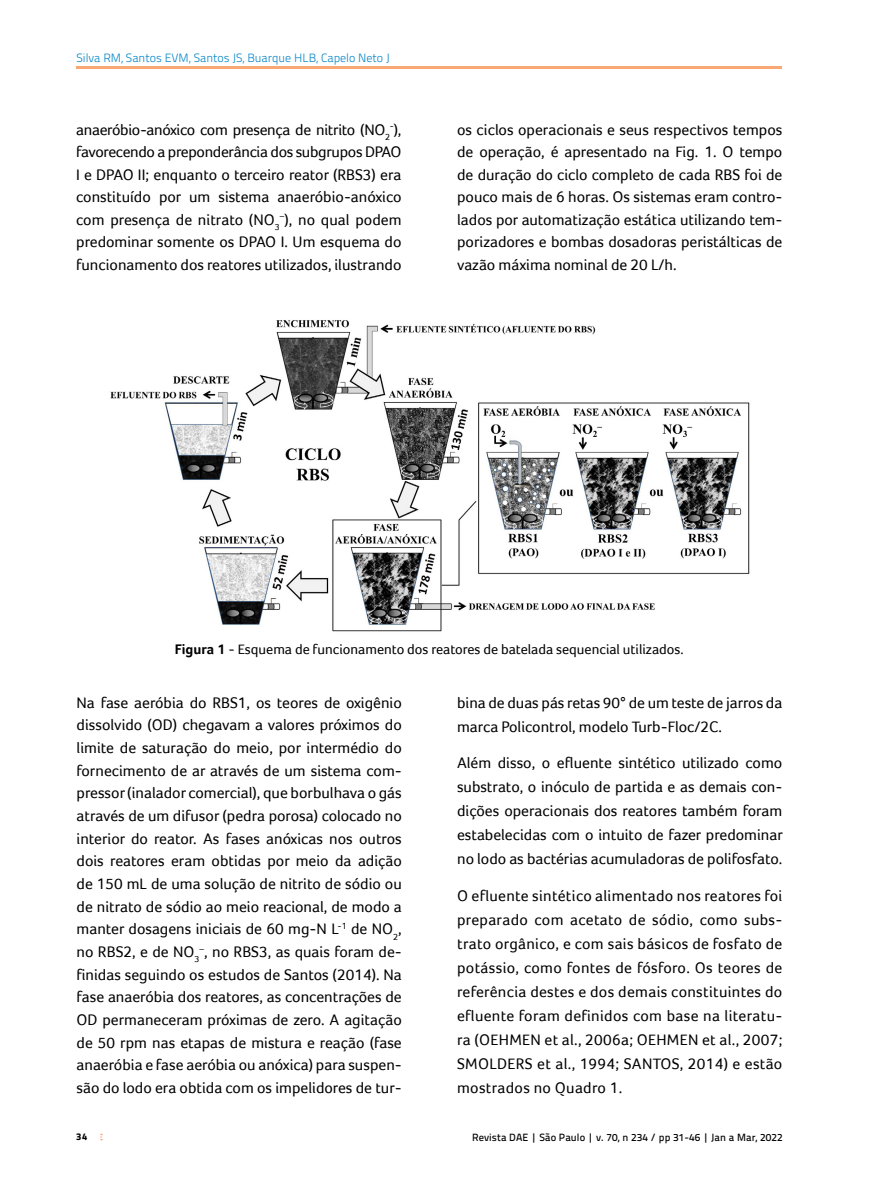
<style>
.page{position:relative;width:893px;height:1191px;background:#fff}
.page>*{position:absolute;margin:0;border:0;box-sizing:border-box;transform-origin:0 0}
.t1{font:15.75px/22.6px "Foco";color:#000;text-align:justify}
.t2{font:14.25px "Foco";color:#000}
.t3{font:300 12px "Titillium Text 22 L";color:#0083c6}
.t4{font:500 10.5px "Titillium Text 22 L";letter-spacing:.01em;color:#000}
.t5{font:800 9.75px "Titillium Text 22 L";color:#000}
.s1{font-weight:700}
</style>
<div class="page">
<img style="left:110px;top:320px;width:640px;height:312px">
<hr style="left:77px;top:66px;width:705px;height:3px;background:#f9a773">
<p class="t3" style="left:77px;top:49px;width:315px">Silva RM, Santos EVM, Santos JS, Buarque HLB, Capelo Neto J</p>
<p class="t1" style="left:76px;top:118px;width:327px">anaeróbio-anóxico com presença de nitrito (NO<sub>2</sub><sup>-</sup>), favorecendo a preponderância dos subgrupos DPAO I e DPAO II; enquanto o terceiro reator (RBS3) era constituído por um sistema anaeróbio-anóxico com presença de nitrato (NO<sub>3</sub><sup>–</sup>), no qual podem predominar somente os DPAO I. Um esquema do funcionamento dos reatores utilizados, ilustrando</p>
<p class="t1" style="left:457px;top:118px;width:327px">os ciclos operacionais e seus respectivos tempos de operação, é apresentado na Fig. 1. O tempo de duração do ciclo completo de cada RBS foi de pouco mais de 6 horas. Os sistemas eram contro&shy;lados por automatização estática utilizando tem&shy;porizadores e bombas dosadoras peristálticas de vazão máxima nominal de 20 L/h.</p>
<p class="t2" style="left:175px;top:641px;width:510px"><span class="s1">Figura 1</span> - Esquema de funcionamento dos reatores de batelada sequencial utilizados.</p>
<p class="t1" style="left:77px;top:690px;width:327px">Na fase aeróbia do RBS1, os teores de oxigênio dissolvido (OD) chegavam a valores próximos do limite de saturação do meio, por intermédio do fornecimento de ar através de um sistema com&shy;pressor (inalador comercial), que borbulhava o gás através de um difusor (pedra porosa) colocado no interior do reator. As fases anóxicas nos outros dois reatores eram obtidas por meio da adição de 150 mL de uma solução de nitrito de sódio ou de nitrato de sódio ao meio reacional, de modo a manter dosagens iniciais de 60 mg-N L<sup>-1</sup> de NO<sub>2</sub>, no RBS2, e de NO<sub>3</sub><sup>–</sup>, no RBS3, as quais foram de&shy;finidas seguindo os estudos de Santos (2014). Na fase anaeróbia dos reatores, as concentrações de OD permaneceram próximas de zero. A agitação de 50 rpm nas etapas de mistura e reação (fase anaeróbia e fase aeróbia ou anóxica) para suspen&shy;são do lodo era obtida com os impelidores de tur-</p>
<p class="t1" style="left:457px;top:690px;width:327px;line-height:24px">bina de duas pás retas 90° de um teste de jarros da marca Policontrol, modelo Turb-Floc/2C.</p>
<p class="t1" style="left:457px;top:751px;width:327px;line-height:24px">Além disso, o efluente sintético utilizado como substrato, o inóculo de partida e as demais con&shy;dições operacionais dos reatores também foram estabelecidas com o intuito de fazer predominar no lodo as bactérias acumuladoras de polifosfato.</p>
<p class="t1" style="left:457px;top:883px;width:327px;line-height:24px">O efluente sintético alimentado nos reatores foi preparado com acetato de sódio, como subs&shy;trato orgânico, e com sais básicos de fosfato de potássio, como fontes de fósforo. Os teores de referência destes e dos demais constituintes do efluente foram definidos com base na literatu&shy;ra (OEHMEN et al., 2006a; OEHMEN et al., 2007; SMOLDERS et al., 1994; SANTOS, 2014) e estão mostrados no Quadro 1.</p>
<p class="t5" style="left:76px;top:1129px;width:13px">34</p>
<p class="t4" style="left:472px;top:1129px;width:312px">Revista DAE | São Paulo | v. 70, n 234 / pp 31-46 | Jan a Mar, 2022</p>
</div>
